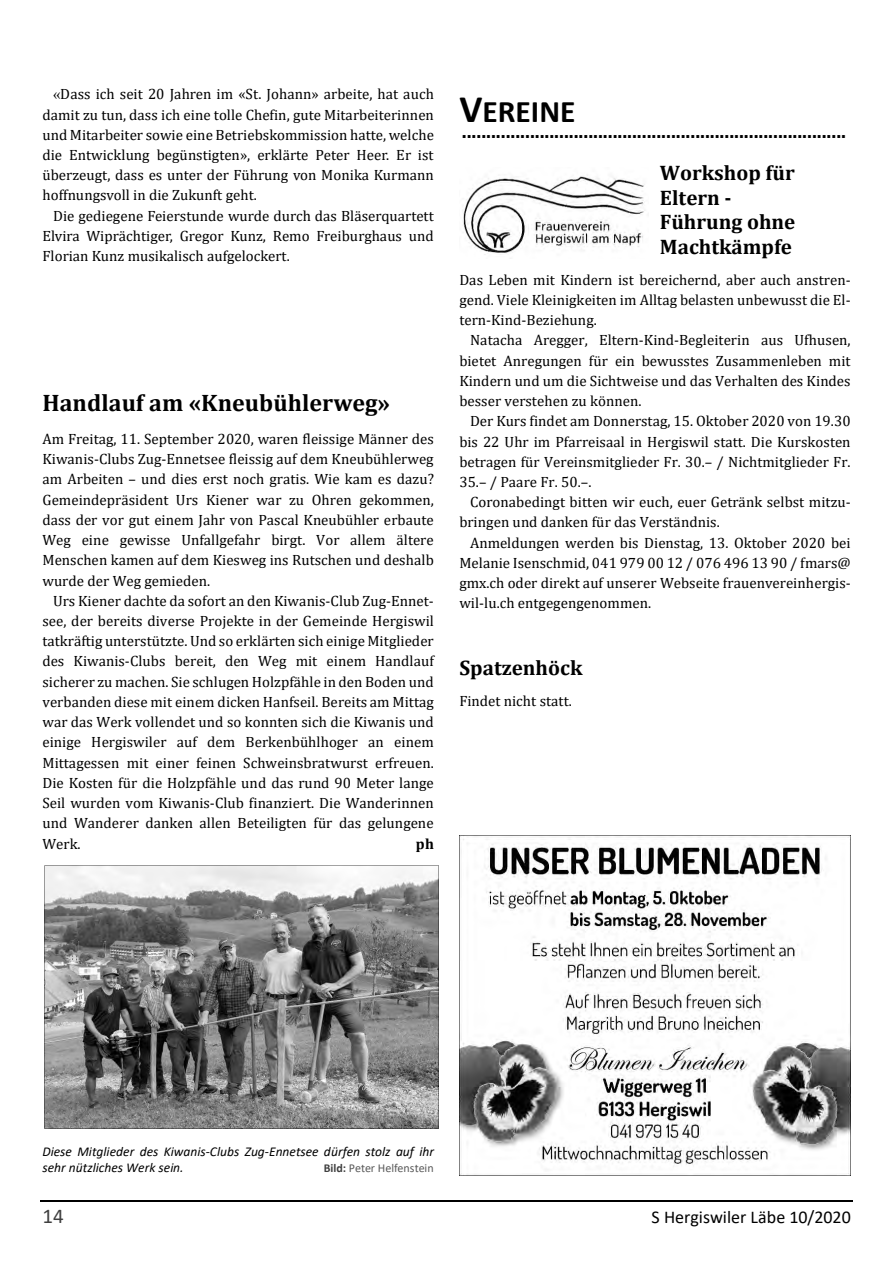
<style>
.page{position:relative;width:893px;height:1263px;background:#fff}
.page>*{position:absolute;margin:0;border:0;box-sizing:border-box;transform-origin:0 0}
.t1{font:700 31.5px "Calibri";color:#000}
.t2{font:700 24px "Cambria";color:#000}
.t3{font:700 21px/24.6px "Cambria";color:#000}
.t4{font:21px "Calibri";color:#404040}
.t5{font:18px "Calibri";color:#000}
.t6{font:15px/20.2px "Cambria";color:#000;text-align:justify}
.t7{font:700 15px "Cambria";color:#000}
.t8{font:italic 13.5px/16.4px "Calibri";color:#000}
.t9{font:12px "Calibri";letter-spacing:-.005em;color:#595959}
.s1{font-family:"Times New Roman"}
.s2{font-size:39px}
.s3{font-weight:700;color:#404040}
</style>
<div class="page">
<hr style="left:40px;top:1200px;width:812px;height:2px;background:#000">
<svg style="left:44px;top:865px;width:395px;height:263px;background:#848484"></svg>
<img style="left:459px;top:836px;width:391px;height:340px">
<img style="left:463px;top:175px;width:182px;height:80px">
<p class="t6" style="left:42px;top:84px;width:393px;text-indent:11px"><span class="s1">«</span>Dass ich seit 20 Jahren im «St. Johann» arbeite, hat auch damit zu tun, dass ich eine tolle Chefin, gute Mitarbeiterinnen und Mitarbeiter sowie eine Betriebskommission hatte, welche die Entwicklung begünstigten», erklärte Peter Heer. Er ist überzeugt, dass es unter der Führung von Monika Kurmann hoffnungsvoll in die Zukunft geht.</p>
<p class="t6" style="left:42px;top:206px;width:393px;text-indent:11px">Die gediegene Feierstunde wurde durch das Bläserquartett Elvira Wiprächtiger, Gregor Kunz, Remo Freiburghaus und Florian Kunz musikalisch aufgelockert.</p>
<h2 class="t2" style="left:42px;top:391px;width:349px">Handlauf am «Kneubühlerweg»</h2>
<p class="t6" style="left:42px;top:429px;width:393px">Am Freitag, 11. September 2020, waren fleissige Männer des Kiwanis-Clubs Zug-Ennetsee fleissig auf dem Kneubühlerweg am Arbeiten – und dies erst noch gratis. Wie kam es dazu?<br>Gemeindepräsident Urs Kiener war zu Ohren gekommen, dass der vor gut einem Jahr von Pascal Kneubühler erbaute Weg eine gewisse Unfallgefahr birgt. Vor allem ältere Menschen kamen auf dem Kiesweg ins Rutschen und deshalb wurde der Weg gemieden.</p>
<p class="t6" style="left:42px;top:591px;width:393px;text-indent:11px">Urs Kiener dachte da sofort an den Kiwanis-Club Zug-Ennet&shy;see, der bereits diverse Projekte in der Gemeinde Hergiswil tatkräftig unterstützte. Und so erklärten sich einige Mitglieder des Kiwanis-Clubs bereit, den Weg mit einem Handlauf sicherer zu machen. Sie schlugen Holzpfähle in den Boden und verbanden diese mit einem dicken Hanfseil. Bereits am Mittag war das Werk vollendet und so konnten sich die Kiwanis und einige Hergiswiler auf dem Berkenbühlhoger an einem Mittagessen mit einer feinen Schweinsbratwurst erfreuen.<br>Die Kosten für die Holzpfähle und das rund 90 Meter lange Seil wurden vom Kiwanis-Club finanziert. Die Wanderinnen und Wanderer danken allen Beteiligten für das gelungene Werk.</p>
<p class="t7" style="left:416px;top:836px;width:19px">ph</p>
<h1 class="t1" style="left:459px;top:97px;width:117px"><span class="s2">V</span>EREINE</h1>
<h3 class="t3" style="left:659px;top:111px;width:188px;line-height:41.4px;text-indent:-198px">...............................................................................<br>Workshop für</h3>
<h3 class="t3" style="left:659px;top:186px;width:137px">Eltern -<br>Führung ohne<br>Machtkämpfe</h3>
<p class="t6" style="left:459px;top:270px;width:393px">Das Leben mit Kindern ist bereichernd, aber auch anstren&shy;gend. Viele Kleinigkeiten im Alltag belasten unbewusst die El&shy;tern-Kind-Beziehung.</p>
<p class="t6" style="left:459px;top:331px;width:392px;text-indent:11px">Natacha Aregger, Eltern-Kind-Begleiterin aus Ufhusen, bietet Anregungen für ein bewusstes Zusammenleben mit Kindern und um die Sichtweise und das Verhalten des Kindes besser verstehen zu können.</p>
<p class="t6" style="left:459px;top:412px;width:393px;text-indent:11px">Der Kurs findet am Donnerstag, 15. Oktober 2020 von 19.30 bis 22 Uhr im Pfarreisaal in Hergiswil statt. Die Kurskosten betragen für Vereinsmitglieder Fr. 30.– / Nichtmitglieder Fr.<br>35.– / Paare Fr. 50.–.</p>
<p class="t6" style="left:459px;top:493px;width:393px;text-indent:11px">Coronabedingt bitten wir euch, euer Getränk selbst mitzu&shy;bringen und danken für das Verständnis.</p>
<p class="t6" style="left:459px;top:533px;width:393px;text-indent:11px">Anmeldungen werden bis Dienstag, 13. Oktober 2020 bei Melanie Isenschmid, 041 979 00 12 / 076 496 13 90 / fmars@ gmx.ch oder direkt auf unserer Webseite frauenvereinhergis&shy;wil-lu.ch entgegengenommen.</p>
<h3 class="t3" style="left:459px;top:656px;width:125px">Spatzenhöck</h3>
<p class="t6" style="left:459px;top:692px;width:114px">Findet nicht statt.</p>
<p class="t8" style="left:42px;top:1144px;width:393px">Diese Mitglieder des Kiwanis-Clubs Zug-Ennetsee dürfen stolz auf ihr sehr nützliches Werk sein.</p>
<p class="t9" style="left:324px;top:1164px;width:111px"><span class="s3">Bild:</span> Peter Helfenstein</p>
<h3 class="t4" style="left:42px;top:1208px;width:23px">14</h3>
<p class="t5" style="left:651px;top:1210px;width:201px">S Hergiswiler Läbe 10/2020</p>
</div>
